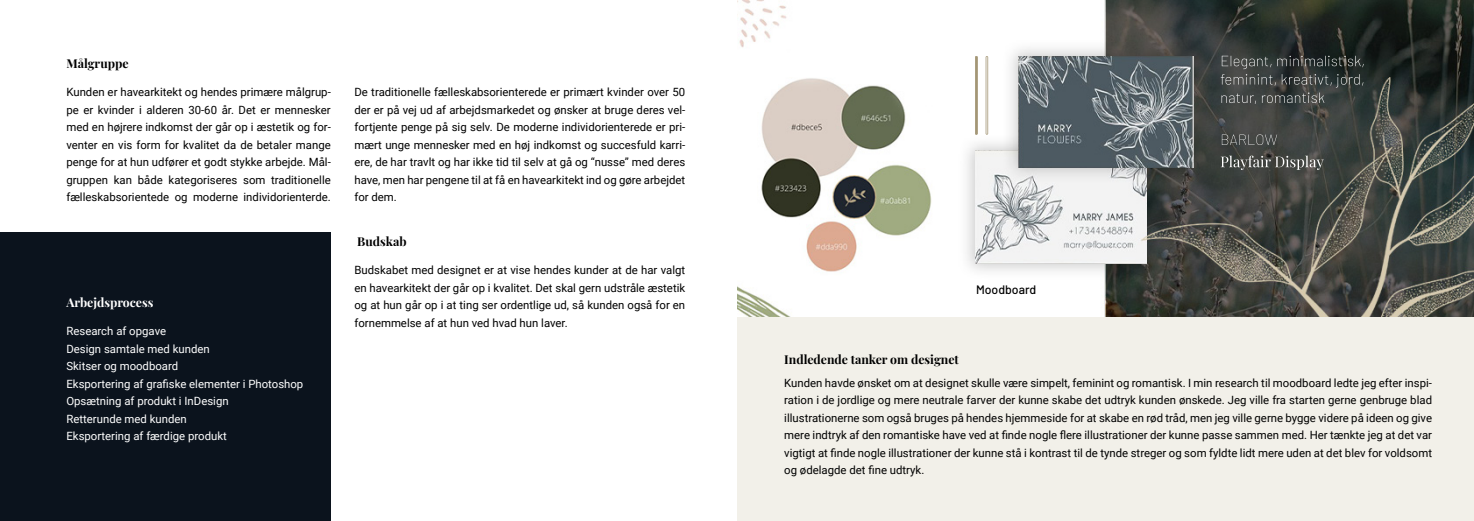
<style>
.page{position:relative;width:1474px;height:521px;background:#fff}
.page>*{position:absolute;margin:0;border:0;box-sizing:border-box;transform-origin:0 0}
.t1{font:700 12.25px "Playfair Display";color:#000}
.t2{font:700 12.25px "Playfair Display";color:#fff}
.t3{font:500 12.25px "Barlow";color:#000}
.t4{font:11.38px/17.5px "Roboto";color:#000;text-align:justify}
.t5{font:11.38px/17.5px "Roboto";color:#fff}
</style>
<div class="page">
<div style="left:0;top:233px;width:331px;height:288px;background:#0b131d"></div>
<div style="left:737px;top:317px;width:736px;height:204px;background:#f2f0e9"></div>
<img style="left:737px;top:0;width:367px;height:317px">
<img style="left:1104px;top:0;width:369px;height:317px">
<img style="left:975px;top:150px;width:171px;height:113px">
<img style="left:1018px;top:56px;width:174px;height:111px">
<img style="left:985px;top:56px;width:3px;height:79px">
<img style="left:975px;top:56px;width:2px;height:79px">
<p class="t1" style="left:66px;top:54px;width:64px">Målgruppe</p>
<p class="t4" style="left:66px;top:83px;width:266px">Kunden er havearkitekt og hendes primære målgrup&shy;pe er kvinder i alderen 30-60 år. Det er mennesker med en højrere indkomst der går op i æstetik og for&shy;venter en vis form for kvalitet da de betaler mange penge for at hun udfører et godt stykke arbejde. Mål&shy;gruppen kan både kategoriseres som traditionelle fælleskabsorientede og moderne individorienterde.</p>
<p class="t2" style="left:66px;top:292px;width:89px">Arbejdsprocess</p>
<p class="t5" style="left:66px;top:322px;width:238px">Research af opgave<br>Design samtale med kunden<br>Skitser og moodboard<br>Eksportering af grafiske elementer i Photoshop<br>Opsætning af produkt i InDesign<br>Retterunde med kunden<br>Eksportering af færdige produkt</p>
<p class="t4" style="left:354px;top:83px;width:332px">De traditionelle fælleskabsorienterede er primært kvinder over 50 der er på vej ud af arbejdsmarkedet og ønsker at bruge deres vel&shy;fortjente penge på sig selv. De moderne individorienterede er pri&shy;mært unge mennesker med en høj indkomst og succesfuld karri&shy;ere, de har travlt og har ikke tid til selv at gå og “nusse” med deres have, men har pengene til at få en havearkitekt ind og gøre arbejdet for dem.</p>
<p class="t1" style="left:357px;top:232px;width:51px">Budskab</p>
<p class="t4" style="left:354px;top:261px;width:332px">Budskabet med designet er at vise hendes kunder at de har valgt en havearkitekt der går op i kvalitet. Det skal gern udstråle æstetik og at hun går op i at ting ser ordentlige ud, så kunden også for en fornemmelse af at hun ved hvad hun laver.</p>
<p class="t3" style="left:976px;top:281px;width:62px">Moodboard</p>
<p class="t1" style="left:784px;top:349px;width:176px">Indledende tanker om designet</p>
<p class="t4" style="left:784px;top:374px;width:649px">Kunden havde ønsket om at designet skulle være simpelt, feminint og romantisk. I min research til moodboard ledte jeg efter inspi&shy;ration i de jordlige og mere neutrale farver der kunne skabe det udtryk kunden ønskede. Jeg ville fra starten gerne genbruge blad illustrationerne som også bruges på hendes hjemmeside for at skabe en rød tråd, men jeg ville gerne bygge videre på ideen og give mere indtryk af den romantiske have ved at finde nogle flere illustrationer der kunne passe sammen med. Her tænkte jeg at det var vigtigt at finde nogle illustrationer der kunne stå i kontrast til de tynde streger og som fyldte lidt mere uden at det blev for voldsomt og ødelagde det fine udtryk.</p>
</div>
